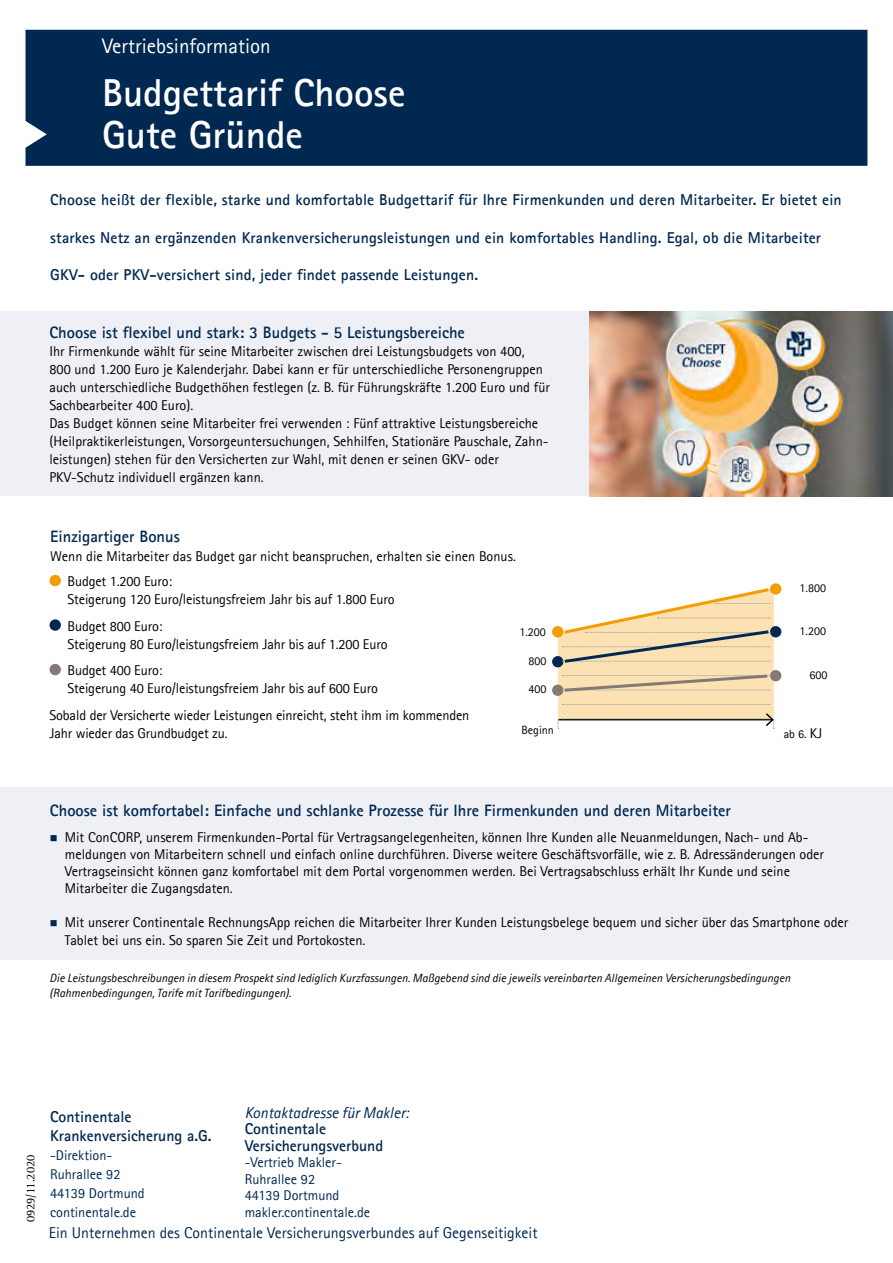
<style>
.page{position:relative;width:893px;height:1263px;background:#fff}
.page>*{position:absolute;margin:0;border:0;box-sizing:border-box;transform-origin:0 0}
.t1{font:700 39px/42px "Agfa Rotis Sans Serif";color:#fff}
.t2{font:21px "Agfa Rotis Sans Serif";color:#fff}
.t3{font:700 16.5px "Agfa Rotis Sans Serif";color:#002851}
.t4{font:700 15.75px/18.9px "Agfa Rotis Sans Serif";letter-spacing:.01em;color:#002851}
.t5{font:15.75px "Agfa Rotis Sans Serif";color:#002851}
.t6{font:italic 15.75px "Agfa Rotis Sans Serif";color:#002851}
.t7{font:14.25px/18px "Agfa Rotis Sans Serif";color:#000}
.t8{font:14.25px/18.9px "Agfa Rotis Sans Serif";color:#002851}
.t9{font:italic 12px/14.4px "Agfa Rotis Sans Serif";color:#000}
.t10{font:12px "Agfa Rotis Sans Serif";color:#000}
.t11{font:12px "Agfa Rotis Serif";color:#000}
.s1{font-size:14.25px}
</style>
<div class="page">
<div style="left:26px;top:30px;width:841px;height:136px;background:#002851"></div>
<div style="left:0;top:311px;width:893px;height:185px;background:#eff0f5"></div>
<img style="left:589px;top:311px;width:304px;height:185px">
<div style="left:0;top:788px;width:893px;height:172px;background:#eff0f5"></div>
<div style="left:50px;top:575px;width:11px;height:11px;background:#f59c00;border-radius:50%"></div>
<div style="left:50px;top:619px;width:11px;height:12px;background:#002851;border-radius:50%"></div>
<div style="left:50px;top:664px;width:11px;height:11px;background:#847974;border-radius:50%"></div>
<div style="left:552px;top:626px;width:11px;height:11px;background:#f59c00;border-radius:50%"></div>
<div style="left:552px;top:656px;width:11px;height:11px;background:#002851;border-radius:50%"></div>
<div style="left:552px;top:684px;width:11px;height:12px;background:#847974;border-radius:50%"></div>
<div style="left:770px;top:583px;width:11px;height:12px;background:#f59c00;border-radius:50%"></div>
<div style="left:770px;top:626px;width:11px;height:11px;background:#002851;border-radius:50%"></div>
<div style="left:770px;top:670px;width:11px;height:11px;background:#847974;border-radius:50%"></div>
<svg style="left:558px;top:586px;width:217px;height:143px"></svg>
<h2 class="t2" style="left:102px;top:33px;width:170px">Vertriebsinformation</h2>
<h1 class="t1" style="left:102px;top:71px;width:305px">Budgettarif Choose<br>Gute Gründe</h1>
<p class="t4" style="left:50px;top:190px;width:793px">Choose heißt der flexible, starke und komfortable Budgettarif für Ihre Firmenkunden und deren Mitarbeiter. Er bietet ein</p>
<p class="t4" style="left:50px;top:228px;width:772px">starkes Netz an ergänzenden Krankenversicherungsleistungen und ein komfortables Handling. Egal, ob die Mitarbeiter</p>
<p class="t4" style="left:50px;top:265px;width:429px">GKV- oder PKV-versichert sind, jeder findet passende Leistungen.</p>
<p class="t3" style="left:49px;top:322px;width:417px">Choose ist flexibel und stark: 3 Budgets - 5 Leistungsbereiche</p>
<p class="t7" style="left:49px;top:342px;width:502px">Ihr Firmenkunde wählt für seine Mitarbeiter zwischen drei Leistungsbudgets von 400,<br>800 und 1.200 Euro je Kalenderjahr. Dabei kann er für unterschiedliche Personengruppen auch unterschiedliche Budgethöhen festlegen (z. B. für Führungskräfte 1.200 Euro und für Sachbearbeiter 400 Euro).<br>Das Budget können seine Mitarbeiter frei verwenden : Fünf attraktive Leistungsbereiche (Heilpraktikerleistungen, Vorsorgeuntersuchungen, Sehhilfen, Stationäre Pauschale, Zahn&shy;leistungen) stehen für den Versicherten zur Wahl, mit denen er seinen GKV- oder PKV-Schutz individuell ergänzen kann.</p>
<p class="t3" style="left:50px;top:526px;width:131px">Einzigartiger Bonus</p>
<p class="t7" style="left:50px;top:546px;width:467px">Wenn die Mitarbeiter das Budget gar nicht beanspruchen, erhalten sie einen Bonus.</p>
<p class="t7" style="left:68px;top:572px;width:329px">Budget 1.200 Euro:<br>Steigerung 120 Euro/leistungsfreiem Jahr bis auf 1.800 Euro</p>
<p class="t7" style="left:68px;top:617px;width:322px">Budget 800 Euro:<br>Steigerung 80 Euro/leistungsfreiem Jahr bis auf 1.200 Euro</p>
<p class="t7" style="left:68px;top:661px;width:312px">Budget 400 Euro:<br>Steigerung 40 Euro/leistungsfreiem Jahr bis auf 600 Euro</p>
<p class="t7" style="left:50px;top:706px;width:421px">Sobald der Versicherte wieder Leistungen einreicht, steht ihm im kommenden<br>Jahr wieder das Grundbudget zu.</p>
<p class="t10" style="left:519px;top:625px;width:28px">1.200</p>
<p class="t10" style="left:528px;top:653px;width:19px">800</p>
<p class="t10" style="left:528px;top:682px;width:19px">400</p>
<p class="t10" style="left:800px;top:580px;width:28px">1.800</p>
<p class="t10" style="left:800px;top:624px;width:28px">1.200</p>
<p class="t10" style="left:810px;top:668px;width:19px">600</p>
<p class="t10" style="left:522px;top:723px;width:34px">Beginn</p>
<p class="t10" style="left:784px;top:727px;width:40px">ab 6. <span class="s1">KJ</span></p>
<p class="t3" style="left:50px;top:800px;width:682px">Choose ist komfortabel: Einfache und schlanke Prozesse für Ihre Firmenkunden und deren Mitarbeiter</p>
<p class="t7" style="left:65px;top:828px;width:761px;line-height:17.1px">Mit ConCORP, unserem Firmenkunden-Portal für Vertragsangelegenheiten, können Ihre Kunden alle Neuanmeldungen, Nach- und Ab&shy;meldungen von Mitarbeitern schnell und einfach online durchführen. Diverse weitere Geschäftsvorfälle, wie z. B. Adressänderungen oder Vertragseinsicht können ganz komfortabel mit dem Portal vorgenommen werden. Bei Vertragsabschluss erhält Ihr Kunde und seine Mitarbeiter die Zugangsdaten.</p>
<p class="t7" style="left:65px;top:914px;width:785px;line-height:17.1px">Mit unserer Continentale RechnungsApp reichen die Mitarbeiter Ihrer Kunden Leistungsbelege bequem und sicher über das Smartphone oder<br>Tablet bei uns ein. So sparen Sie Zeit und Portokosten.</p>
<p class="t9" style="left:50px;top:971px;width:742px">Die Leistungsbeschreibungen in diesem Prospekt sind lediglich Kurzfassungen. Maßgebend sind die jeweils vereinbarten Allgemeinen Versicherungsbedingungen (Rahmenbedingungen, Tarife mit Tarifbedingungen).</p>
<p class="t11" style="left:23px;top:1222px;width:69px;rotate:-90deg">0929/11.2020</p>
<p class="t6" style="left:245px;top:1103px;width:165px">Kontaktadresse für Makler:</p>
<p class="t4" style="left:245px;top:1120px;width:140px;line-height:16.5px">Continentale<br>Versicherungsverbund</p>
<p class="t8" style="left:245px;top:1154px;width:127px;line-height:16.5px">-Vertrieb Makler-<br>Ruhrallee 92<br>44139 Dortmund makler.continentale.de</p>
<p class="t5" style="left:49px;top:1223px;width:490px">Ein Unternehmen des Continentale Versicherungsverbundes auf Gegenseitigkeit</p>
<p class="t4" style="left:50px;top:1107px;width:163px">Continentale<br>Krankenversicherung a.G.</p>
<p class="t8" style="left:50px;top:1145px;width:96px">-Direktion-<br>Ruhrallee 92<br>44139 Dortmund continentale.de</p>
</div>
